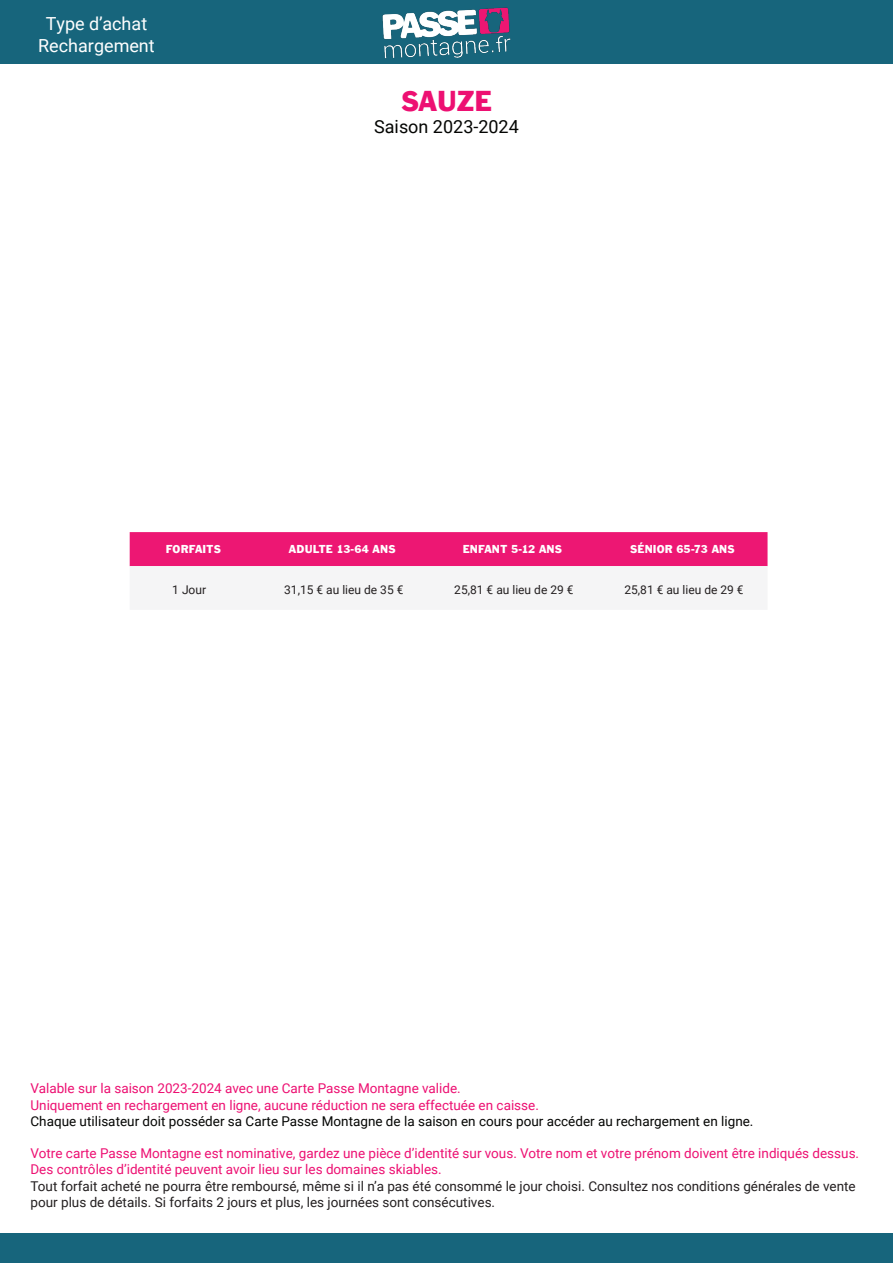
<style>
.page{position:relative;width:893px;height:1263px;background:#fff}
.page>*{position:absolute;margin:0;border:0;box-sizing:border-box;transform-origin:0 0}
.t1{font:30px "Franklin Gothic";color:#ed1072}
.t2{font:18px "Roboto";color:#fff}
.t3{font:18px "Roboto";color:#040503}
.t4{font:13.5px/16.2px "Roboto";color:#ed1072}
.t5{font:13.5px/16.2px "Roboto";color:#231f20}
.t6{font:13.5px "Roboto";color:#040503}
.Table_Number_1{font:12px "Roboto";color:#231f20}
.Table_Header{font:12px "Franklin Gothic";letter-spacing:.01em;color:#fff}
.Description_Title{font:12px "Roboto";color:#231f20}
</style>
<div class="page">
<div style="left:130px;top:532px;width:637px;height:35px;background:#ed1773"></div>
<div style="left:0;top:0;width:893px;height:64px;background:#17657c"></div>
<img style="left:382px;top:7px;width:129px;height:52px">
<div style="left:0;top:1233px;width:893px;height:30px;background:#17657c"></div>
<p class="t2" style="left:46px;top:11px;width:103px">Type d’achat</p>
<p class="t2" style="left:38px;top:33px;width:118px">Rechargement</p>
<p class="t1" style="left:401px;top:83px;width:92px">SAUZE</p>
<p class="t3" style="left:374px;top:114px;width:146px">Saison 2023-2024</p>
<p class="Table_Header" style="left:166px;top:542px;width:57px">FORFAITS</p>
<p class="Table_Header" style="left:289px;top:542px;width:108px">ADULTE 13-64 ANS</p>
<p class="Table_Header" style="left:463px;top:542px;width:101px">ENFANT 5-12 ANS</p>
<p class="Table_Header" style="left:630px;top:542px;width:106px">SÉNIOR 65-73 ANS</p>
<p class="Description_Title" style="left:172px;top:582px;width:35px">1 Jour</p>
<p class="Table_Number_1" style="left:284px;top:582px;width:121px">31,15 € au lieu de 35 €</p>
<p class="Table_Number_1" style="left:454px;top:582px;width:121px">25,81 € au lieu de 29 €</p>
<p class="Table_Number_1" style="left:624px;top:582px;width:121px">25,81 € au lieu de 29 €</p>
<p class="t4" style="left:30px;top:1080px;width:432px">Valable sur la saison 2023-2024 avec une Carte Passe Montagne valide.</p>
<p class="t4" style="left:30px;top:1096px;width:510px">Uniquement en rechargement en ligne, aucune réduction ne sera effectuée en caisse.</p>
<p class="t6" style="left:30px;top:1111px;width:724px">Chaque utilisateur doit posséder sa Carte Passe Montagne de la saison en cours pour accéder au rechargement en ligne.</p>
<p class="t4" style="left:30px;top:1145px;width:830px">Votre carte Passe Montagne est nominative, gardez une pièce d’identité sur vous. Votre nom et votre prénom doivent être indiqués dessus.<br>Des contrôles d’identité peuvent avoir lieu sur les domaines skiables.</p>
<p class="t5" style="left:30px;top:1177px;width:827px">Tout forfait acheté ne pourra être remboursé, même si il n’a pas été consommé le jour choisi. Consultez nos conditions générales de vente pour plus de détails. Si forfaits 2 jours et plus, les journées sont consécutives.</p>
</div>
